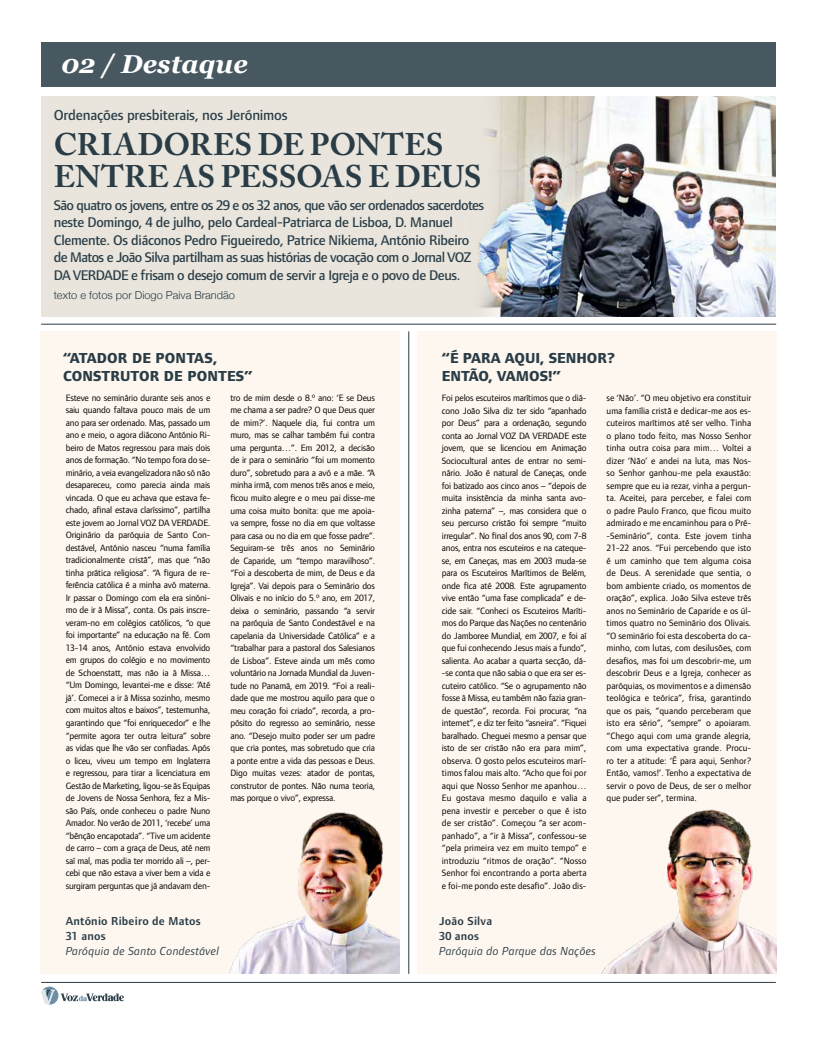
<style>
.page{position:relative;width:817px;height:1049px;background:#fff}
.page>*{position:absolute;margin:0;border:0;box-sizing:border-box;transform-origin:0 0}
.t1{font:700 31px/32px "Adobe Caslon Pro";color:#2a3d47}
.t2{font:italic 700 26px "Georgia";color:#fff}
.t3{font:800 15px/18px "Foundry Form Sans";color:#2a3d47}
.t4{font:500 15px "Foundry Form Sans";letter-spacing:-.015em;color:#2a3d47}
.t5{font:500 14.5px/17.4px "Foundry Form Sans";letter-spacing:-.03em;color:#2a3d47}
.t6{font:italic 12px "Foundry Form Sans";letter-spacing:.02em;color:#2a3d47}
.t7{font:600 12px/15px "Foundry Form Sans";letter-spacing:.02em;color:#2a3d47}
.t8{font:300 11px "Helvetica Neue";color:#2a3d47}
.t9{font:9.5px/12.5px "Foundry Form Sans";letter-spacing:-.02em;color:#000;text-align:justify}
</style>
<div class="page">
<hr style="left:41px;top:982px;width:734px;height:1px;background:#2a3d47">
<svg style="left:41px;top:986px;width:83px;height:19px"></svg>
<div style="left:41px;top:331px;width:359px;height:643px;background:#fef7ef"></div>
<div style="left:417px;top:331px;width:359px;height:643px;background:#fef7ef"></div>
<img style="left:229px;top:812px;width:171px;height:162px">
<img style="left:601px;top:809px;width:175px;height:165px">
<hr style="left:408px;top:331px;width:1px;height:643px;background:#2a3d47">
<div style="left:41px;top:43px;width:734px;height:44px;background:#485860"></div>
<div style="left:41px;top:96px;width:734px;height:221px;background:#e9e5dd"></div>
<hr style="left:41px;top:324px;width:735px;height:1px;background:#2a3d47">
<img style="left:477px;top:96px;width:298px;height:221px">
<h2 class="t2" style="left:61px;top:44px;width:188px">02 / Destaque</h2>
<h3 class="t4" style="left:54px;top:107px;width:235px">Ordenações presbiterais, nos Jerónimos</h3>
<h1 class="t1" style="left:54px;top:128px;width:429px">CRIADORES DE PONTES<br>ENTRE AS PESSOAS E DEUS</h1>
<p class="t5" style="left:54px;top:196px;width:432px">São quatro os jovens, entre os 29 e os 32 anos, que vão ser ordenados sacerdotes neste Domingo, 4 de julho, pelo Cardeal-Patriarca de Lisboa, D. Manuel Clemente. Os diáconos Pedro Figueiredo, Patrice Nikiema, António Ribeiro de Matos e João Silva partilham as suas histórias de vocação com o Jornal VOZ DA VERDADE e frisam o desejo comum de servir a Igreja e o povo de Deus.</p>
<p class="t8" style="left:54px;top:286px;width:183px">texto e fotos por Diogo Paiva Brandão</p>
<h3 class="t3" style="left:63px;top:349px;width:191px">“ATADOR DE PONTAS,<br>CONSTRUTOR DE PONTES”</h3>
<h3 class="t3" style="left:442px;top:349px;width:175px">“É PARA AQUI, SENHOR?<br>ENTÃO, VAMOS!”</h3>
<p class="t9" style="left:66px;top:391px;width:146px">Esteve no seminário durante seis anos e saiu quando faltava pouco mais de um ano para ser ordenado. Mas, passado um ano e meio, o agora diácono António Ri&shy;beiro de Matos regressou para mais dois anos de formação. “No tempo fora do se&shy;minário, a veia evangelizadora não só não desapareceu, como parecia ainda mais vincada. O que eu achava que estava fe&shy;chado, afinal estava claríssimo”, partilha este jovem ao Jornal VOZ DA VERDADE.<br>Originário da paróquia de Santo Con&shy;destável, António nasceu “numa família tradicionalmente cristã”, mas que “não tinha prática religiosa”. “A figura de re&shy;ferência católica é a minha avó materna.<br>Ir passar o Domingo com ela era sinóni&shy;mo de ir à Missa”, conta. Os pais inscre&shy;veram-no em colégios católicos, “o que foi importante” na educação na fé. Com 13-14 anos, António estava envolvido em grupos do colégio e no movimento de Schoenstatt, mas não ia à Missa… “Um Domingo, levantei-me e disse: ‘Até já’. Comecei a ir à Missa sozinho, mesmo com muitos altos e baixos”, testemunha, garantindo que “foi enriquecedor” e lhe “permite agora ter outra leitura” sobre as vidas que lhe vão ser confiadas. Após o liceu, viveu um tempo em Inglaterra e regressou, para tirar a licenciatura em Gestão de Marketing, ligou-se às Equipas de Jovens de Nossa Senhora, fez a Mis&shy;são País, onde conheceu o padre Nuno Amador. No verão de 2011, ‘recebe’ uma “bênção encapotada”. “Tive um acidente de carro – com a graça de Deus, até nem saí mal, mas podia ter morrido ali –, per&shy;cebi que não estava a viver bem a vida e surgiram perguntas que já andavam den-</p>
<p class="t9" style="left:230px;top:391px;width:146px">tro de mim desde o 8.º ano: ‘E se Deus me chama a ser padre? O que Deus quer de mim?’. Naquele dia, fui contra um muro, mas se calhar também fui contra uma pergunta…”. Em 2012, a decisão de ir para o seminário “foi um momento duro”, sobretudo para a avó e a mãe. “A minha irmã, com menos três anos e meio, ficou muito alegre e o meu pai disse-me uma coisa muito bonita: que me apoia&shy;va sempre, fosse no dia em que voltasse para casa ou no dia em que fosse padre”.<br>Seguiram-se três anos no Seminário de Caparide, um “tempo maravilhoso”. “Foi a descoberta de mim, de Deus e da Igreja”. Vai depois para o Seminário dos Olivais e no início do 5.º ano, em 2017, deixa o seminário, passando “a servir na paróquia de Santo Condestável e na capelania da Universidade Católica” e a “trabalhar para a pastoral dos Salesianos de Lisboa”. Esteve ainda um mês como voluntário na Jornada Mundial da Juven&shy;tude no Panamá, em 2019. “Foi a reali&shy;dade que me mostrou aquilo para que o meu coração foi criado”, recorda, a pro&shy;pósito do regresso ao seminário, nesse ano. “Desejo muito poder ser um padre que cria pontes, mas sobretudo que cria a ponte entre a vida das pessoas e Deus.<br>Digo muitas vezes: atador de pontas, construtor de pontes. Não numa teoria, mas porque o vivo”, expressa.</p>
<p class="t9" style="left:442px;top:391px;width:146px">Foi pelos escuteiros marítimos que o diá&shy;cono João Silva diz ter sido “apanhado por Deus” para a ordenação, segundo conta ao Jornal VOZ DA VERDADE este jovem, que se licenciou em Animação Sociocultural antes de entrar no semi&shy;nário. João é natural de Caneças, onde foi batizado aos cinco anos – “depois de muita insistência da minha santa avo&shy;zinha paterna” –, mas considera que o seu percurso cristão foi sempre “muito irregular”. No final dos anos 90, com 7-8 anos, entra nos escuteiros e na cateque&shy;se, em Caneças, mas em 2003 muda-se para os Escuteiros Marítimos de Belém, onde fica até 2008. Este agrupamento vive então “uma fase complicada” e de&shy;cide sair. “Conheci os Escuteiros Maríti&shy;mos do Parque das Nações no centenário do Jamboree Mundial, em 2007, e foi aí que fui conhecendo Jesus mais a fundo”, salienta. Ao acabar a quarta secção, dá--se conta que não sabia o que era ser es&shy;cuteiro católico. “Se o agrupamento não fosse à Missa, eu também não fazia gran&shy;de questão”, recorda. Foi procurar, “na internet”, e diz ter feito “asneira”. “Fiquei baralhado. Cheguei mesmo a pensar que isto de ser cristão não era para mim”, observa. O gosto pelos escuteiros marí&shy;timos falou mais alto. “Acho que foi por aqui que Nosso Senhor me apanhou… Eu gostava mesmo daquilo e valia a pena investir e perceber o que é isto de ser cristão”. Começou “a ser acom&shy;panhado”, a “ir à Missa”, confessou-se “pela primeira vez em muito tempo” e introduziu “ritmos de oração”. “Nosso Senhor foi encontrando a porta aberta e foi-me pondo este desafio”. João dis-</p>
<p class="t9" style="left:606px;top:392px;width:146px">se ‘Não’. “O meu objetivo era constituir uma família cristã e dedicar-me aos es&shy;cuteiros marítimos até ser velho. Tinha o plano todo feito, mas Nosso Senhor tinha outra coisa para mim… Voltei a dizer ‘Não’ e andei na luta, mas Nos&shy;so Senhor ganhou-me pela exaustão: sempre que eu ia rezar, vinha a pergun&shy;ta. Aceitei, para perceber, e falei com o padre Paulo Franco, que ficou muito admirado e me encaminhou para o Pré--Seminário”, conta. Este jovem tinha 21-22 anos. “Fui percebendo que isto é um caminho que tem alguma coisa de Deus. A serenidade que sentia, o bom ambiente criado, os momentos de oração”, explica. João Silva esteve três anos no Seminário de Caparide e os úl&shy;timos quatro no Seminário dos Olivais. “O seminário foi esta descoberta do ca&shy;minho, com lutas, com desilusões, com desafios, mas foi um descobrir-me, um descobrir Deus e a Igreja, conhecer as paróquias, os movimentos e a dimensão teológica e teórica”, frisa, garantindo que os pais, “quando perceberam que isto era sério”, “sempre” o apoiaram. “Chego aqui com uma grande alegria, com uma expectativa grande. Procu&shy;ro ter a atitude: ‘É para aqui, Senhor?<br>Então, vamos!’. Tenho a expectativa de servir o povo de Deus, de ser o melhor que puder ser”, termina.</p>
<p class="t7" style="left:66px;top:913px;width:136px">António Ribeiro de Matos<br>31 anos</p>
<p class="t6" style="left:66px;top:944px;width:155px">Paróquia de Santo Condestável</p>
<p class="t7" style="left:439px;top:913px;width:54px">João Silva<br>30 anos</p>
<p class="t6" style="left:439px;top:944px;width:158px">Paróquia do Parque das Nações</p>
</div>
